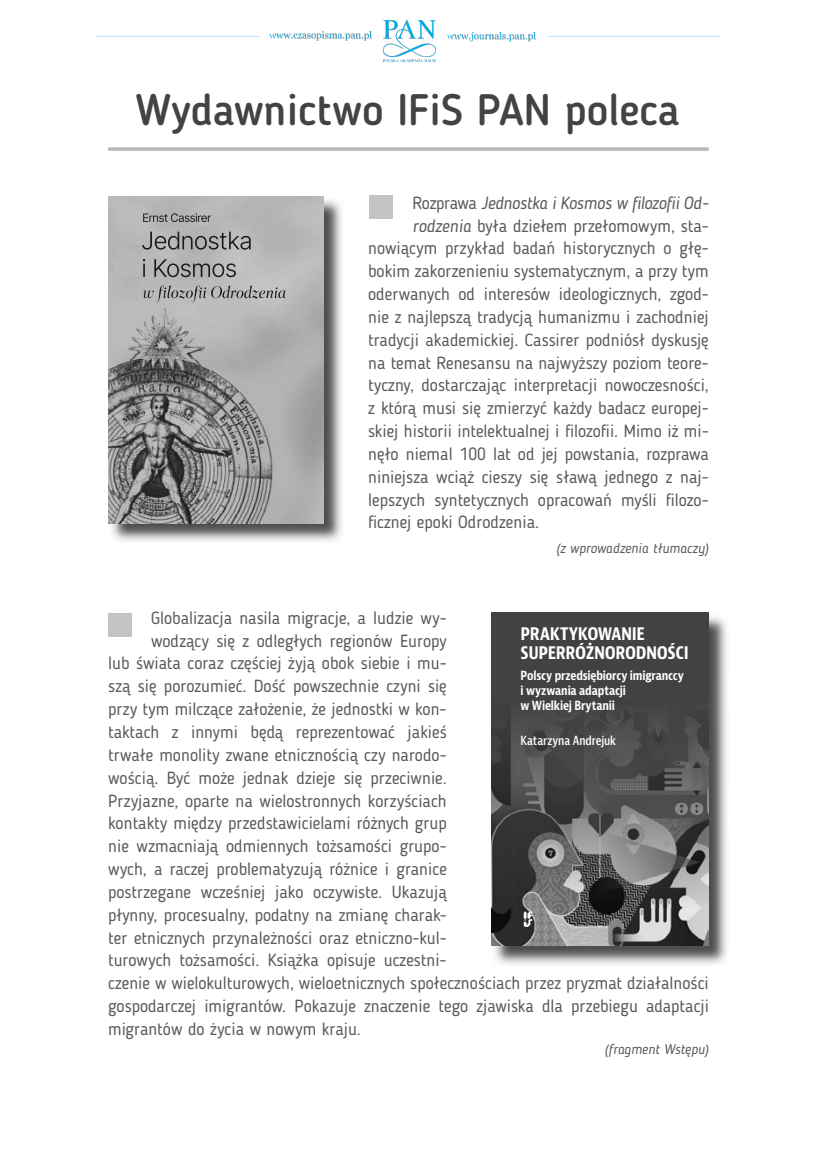
<style>
.page{position:relative;width:819px;height:1166px;background:#fff}
.page>*{position:absolute;margin:0;border:0;box-sizing:border-box;transform-origin:0 0}
.t1{font:500 43.75px "Blogger Sans";color:#434343}
.t2{font:700 condensed 18.38px/18.4px "Bernina Sans";letter-spacing:-.02em;color:#fff}
.t3{font:17.5px "Blogger Sans";color:#5a5a5a}
.t4{font:italic 17.5px "Blogger Sans";letter-spacing:-.015em;color:#5a5a5a}
.t5{font:italic 14px "Blogger Sans";color:#5a5a5a}
.t6{font:700 condensed 12.25px/15.4px "Bernina Sans";letter-spacing:-.01em;color:#fff}
.t7{font:600 condensed 12.25px "Bernina Sans";letter-spacing:-.005em;color:#fff}
.s1{font-style:normal}
.s2{font-style:italic}
</style>
<div class="page">
<img style="left:96px;top:20px;width:624px;height:43px">
<div style="left:369px;top:195px;width:23px;height:23px;background:#c4c4c4"></div>
<div style="left:108px;top:613px;width:23px;height:23px;background:#c4c4c4"></div>
<hr style="left:108px;top:147px;width:600px;height:4px;background:#c4c4c4">
<img style="left:494px;top:613px;width:233px;height:352px">
<img style="left:491px;top:658px;width:217px;height:288px">
<div style="left:491px;top:613px;width:217px;height:45px;background:#424242"></div>
<img style="left:520px;top:908px;width:15px;height:24px">
<img style="left:109px;top:197px;width:233px;height:344px">
<img style="left:108px;top:196px;width:215px;height:327px">
<svg style="left:143px;top:213px;width:68px;height:9px"></svg>
<svg style="left:142px;top:232px;width:109px;height:18px;background:#8f8f8f"></svg>
<svg style="left:143px;top:259px;width:2px;height:18px"></svg>
<svg style="left:154px;top:259px;width:82px;height:18px"></svg>
<svg style="left:143px;top:285px;width:143px;height:17px;background:#a2a2a2"></svg>
<h1 class="t1" style="left:136px;top:84px;width:545px">Wydawnictwo IFiS PAN poleca</h1>
<p class="t4" style="left:412px;top:192px;width:298px"><span class="s1">Rozprawa</span> Jednostka i Kosmos w filozofii Od-</p>
<p class="t3" style="left:412px;top:215px;width:298px"><span class="s2">rodzenia</span> była dziełem przełomowym, sta-</p>
<p class="t3" style="left:368px;top:238px;width:342px">nowiącym przykład badań historycznych o głę-</p>
<p class="t3" style="left:368px;top:261px;width:342px">bokim zakorzenieniu systematycznym, a przy tym</p>
<p class="t3" style="left:368px;top:283px;width:342px">oderwanych od interesów ideologicznych, zgod-</p>
<p class="t3" style="left:368px;top:306px;width:342px">nie z najlepszą tradycją humanizmu i zachodniej</p>
<p class="t3" style="left:368px;top:329px;width:342px">tradycji akademickiej. Cassirer podniósł dyskusję</p>
<p class="t3" style="left:368px;top:352px;width:342px">na temat Renesansu na najwyższy poziom teore-</p>
<p class="t3" style="left:368px;top:375px;width:342px">tyczny, dostarczając interpretacji nowoczesności,</p>
<p class="t3" style="left:368px;top:398px;width:342px">z którą musi się zmierzyć każdy badacz europej-</p>
<p class="t3" style="left:368px;top:420px;width:342px">skiej historii intelektualnej i filozofii. Mimo iż mi-</p>
<p class="t3" style="left:368px;top:443px;width:342px">nęło niemal 100 lat od jej powstania, rozprawa</p>
<p class="t3" style="left:368px;top:466px;width:342px">niniejsza wciąż cieszy się sławą jednego z naj-</p>
<p class="t3" style="left:368px;top:489px;width:342px">lepszych syntetycznych opracowań myśli filozo-</p>
<p class="t3" style="left:368px;top:512px;width:173px">ficznej epoki Odrodzenia.</p>
<p class="t5" style="left:556px;top:539px;width:154px">(z wprowadzenia tłumaczy)</p>
<p class="t3" style="left:151px;top:607px;width:297px">Globalizacja nasila migracje, a ludzie wy-</p>
<p class="t3" style="left:151px;top:630px;width:297px">wodzący się z odległych regionów Europy</p>
<p class="t3" style="left:108px;top:653px;width:340px">lub świata coraz częściej żyją obok siebie i mu-</p>
<p class="t3" style="left:108px;top:676px;width:340px">szą się porozumieć. Dość powszechnie czyni się</p>
<p class="t3" style="left:108px;top:699px;width:340px">przy tym milczące założenie, że jednostki w kon-</p>
<p class="t3" style="left:108px;top:721px;width:340px">taktach z innymi będą reprezentować jakieś</p>
<p class="t3" style="left:108px;top:744px;width:340px">trwałe monolity zwane etnicznością czy narodo-</p>
<p class="t3" style="left:108px;top:767px;width:340px">wością. Być może jednak dzieje się przeciwnie.</p>
<p class="t3" style="left:108px;top:790px;width:340px">Przyjazne, oparte na wielostronnych korzyściach</p>
<p class="t3" style="left:108px;top:813px;width:340px">kontakty między przedstawicielami różnych grup</p>
<p class="t3" style="left:108px;top:836px;width:340px">nie wzmacniają odmiennych tożsamości grupo-</p>
<p class="t3" style="left:108px;top:858px;width:340px">wych, a raczej problematyzują różnice i granice</p>
<p class="t3" style="left:108px;top:881px;width:340px">postrzegane wcześniej jako oczywiste. Ukazują</p>
<p class="t3" style="left:108px;top:904px;width:340px">płynny, procesualny, podatny na zmianę charak-</p>
<p class="t3" style="left:108px;top:927px;width:340px">ter etnicznych przynależności oraz etniczno-kul-</p>
<p class="t3" style="left:108px;top:950px;width:340px">turowych tożsamości. Książka opisuje uczestni-</p>
<p class="t3" style="left:108px;top:973px;width:602px">czenie w wielokulturowych, wieloetnicznych społecznościach przez pryzmat działalności</p>
<p class="t3" style="left:108px;top:995px;width:602px">gospodarczej imigrantów. Pokazuje znaczenie tego zjawiska dla przebiegu adaptacji</p>
<p class="t3" style="left:108px;top:1018px;width:254px">migrantów do życia w nowym kraju.</p>
<p class="t5" style="left:604px;top:1041px;width:106px">(fragment Wstępu)</p>
<p class="t2" style="left:520px;top:625px;width:170px">PRAKTYKOWANIE<br>SUPERRÓŻNORODNOŚCI</p>
<p class="t6" style="left:520px;top:668px;width:165px">Polscy przedsiębiorcy imigranccy i wyzwania adaptacji<br>w Wielkiej Brytanii</p>
<p class="t7" style="left:520px;top:733px;width:97px">Katarzyna Andrejuk</p>
</div>
